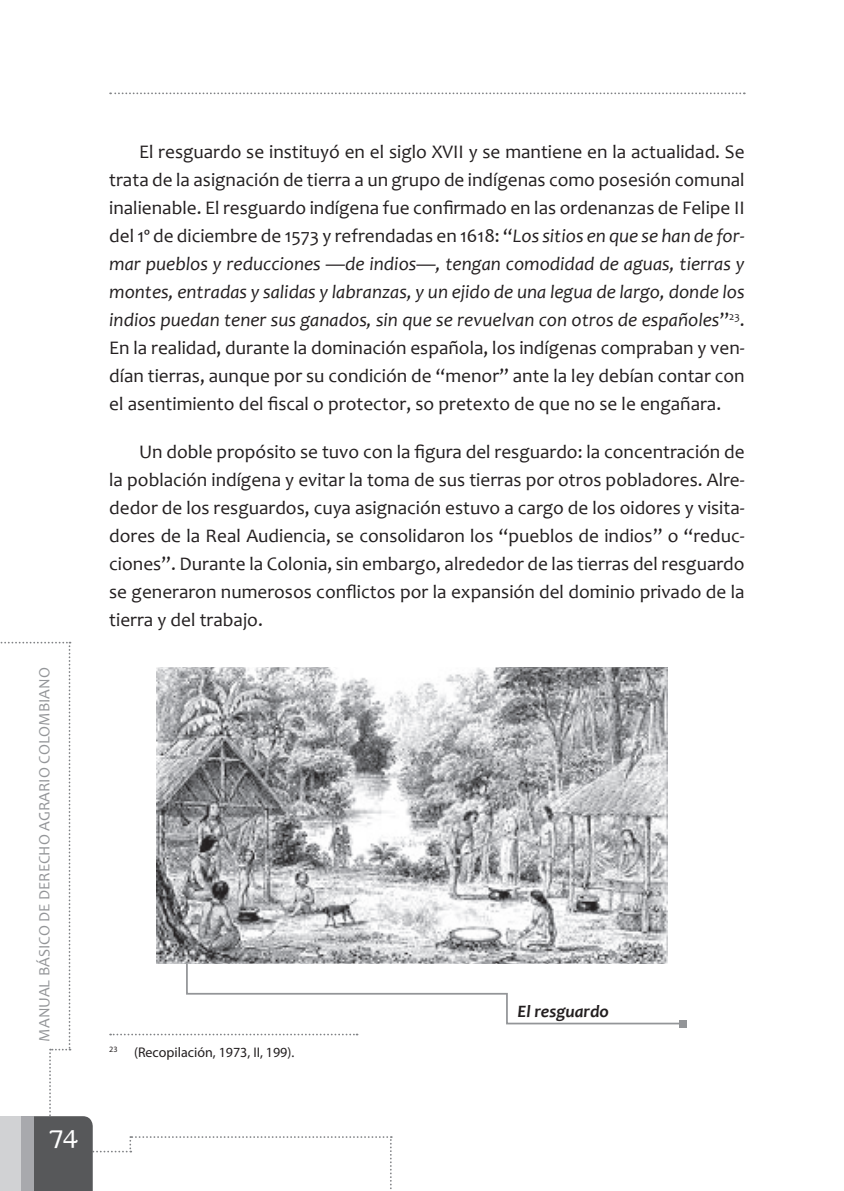
<style>
.page{position:relative;width:844px;height:1191px;background:#fff}
.page>*{position:absolute;margin:0;border:0;box-sizing:border-box;transform-origin:0 0}
.t1{font:24.5px "Clemente P Dag";color:#fff}
.t2{font:19.25px/28px "Candara";color:#231f20;text-align:justify}
.t3{font:italic 700 17.5px "Candara";color:#231f20}
.t4{font:15.75px "Candara";color:#939598}
.t5{font:14px "Myriad Pro";color:#231f20}
.s1{font-style:italic}
</style>
<div class="page">
<svg style="left:110px;top:92px;width:634px;height:2px"></svg>
<svg style="left:0;top:642px;width:684px;height:549px"></svg>
<div style="left:679px;top:1020px;width:7px;height:7px;background:#939598"></div>
<img style="left:157px;top:667px;width:509px;height:297px">
<p class="t4" style="left:35px;top:1041px;width:376px;rotate:-90deg">MANUAL BÁSICO DE DERECHO AGRARIO COLOMBIANO</p>
<p class="t1" style="left:48px;top:1124px;width:31px">74</p>
<p class="t2" style="left:109px;top:137px;width:636px;text-indent:30px">El resguardo se instituyó en el siglo XVII y se mantiene en la actualidad. Se trata de la asignación de tierra a un grupo de indígenas como posesión comunal inalienable. El resguardo indígena fue confirmado en las ordenanzas de Felipe II del 1º de diciembre de 1573 y refrendadas en 1618: “<span class="s1">Los sitios en que se han de for&shy;mar pueblos y reducciones —de indios—, tengan comodidad de aguas, tierras y montes, entradas y salidas y labranzas, y un ejido de una legua de largo, donde los indios puedan tener sus ganados, sin que se revuelvan con otros de españoles</span>”<sup>23</sup>.<br>En la realidad, durante la dominación española, los indígenas compraban y ven&shy;dían tierras, aunque por su condición de “menor” ante la ley debían contar con el asentimiento del fiscal o protector, so pretexto de que no se le engañara.</p>
<p class="t2" style="left:109px;top:437px;width:636px;text-indent:30px">Un doble propósito se tuvo con la figura del resguardo: la concentración de la población indígena y evitar la toma de sus tierras por otros pobladores. Alre&shy;dedor de los resguardos, cuya asignación estuvo a cargo de los oidores y visita&shy;dores de la Real Audiencia, se consolidaron los “pueblos de indios” o “reduc&shy;ciones”. Durante la Colonia, sin embargo, alrededor de las tierras del resguardo se generaron numerosos conflictos por la expansión del dominio privado de la tierra y del trabajo.</p>
<p class="t5" style="left:109px;top:1043px;width:186px"><sup>23</sup> (Recopilación, 1973, II, 199).</p>
<p class="t3" style="left:517px;top:1000px;width:93px">El resguardo</p>
</div>
